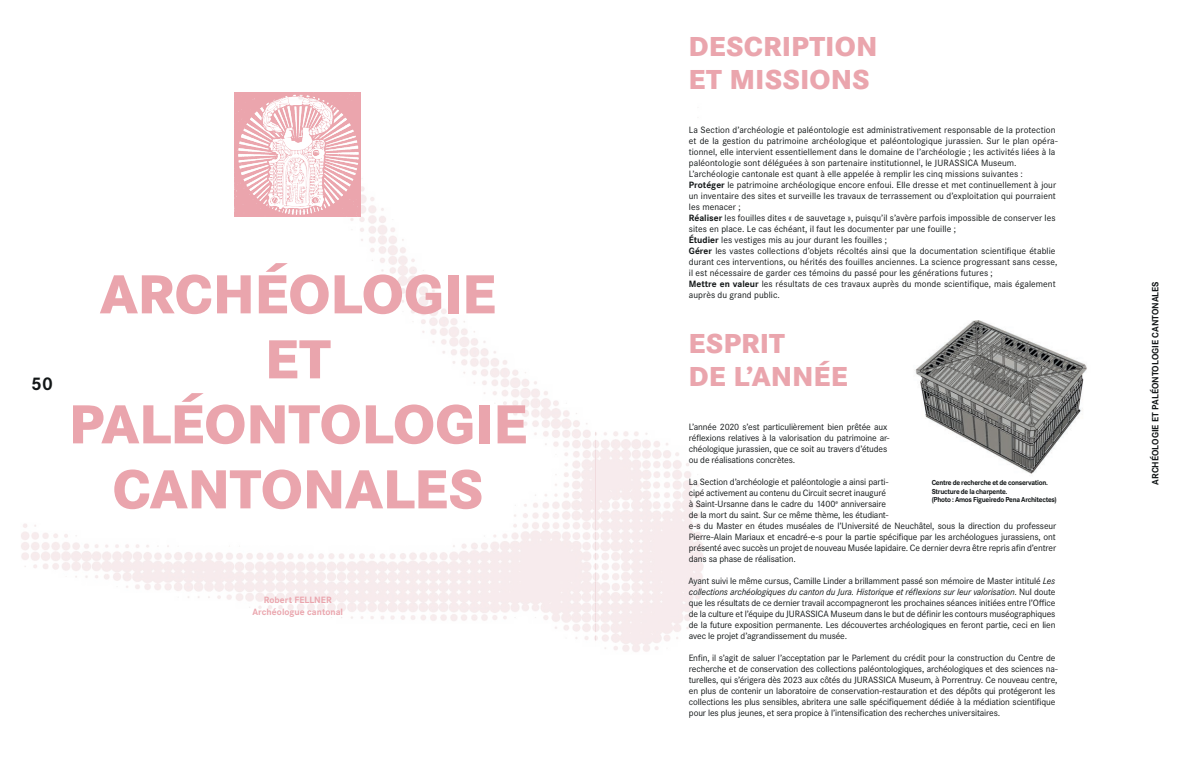
<style>
.page{position:relative;width:1191px;height:760px;background:#fff}
.page>*{position:absolute;margin:0;border:0;box-sizing:border-box;transform-origin:0 0}
.t1{font:800 57px/65px "Corporate S";letter-spacing:-.01em;color:#eaa5ad;text-align:center}
.t2{font:800 28.5px/33px "Corporate S";letter-spacing:.005em;color:#eaa5ad}
.t3{font:700 19px "Corporate S";color:#121617}
.t4{font:9.5px/11px "Corporate S";letter-spacing:-.005em;color:#121617}
.t5{font:700 9.5px "Corporate S";color:#121617}
.t6{font:700 9.5px/12px "Corporate S";letter-spacing:.005em;color:#eaa5ad;text-align:center}
.t7{font:700 7.5px/8.5px "Corporate S";letter-spacing:-.04em;color:#121617}
.s1{font-weight:700}
.s2{font-style:italic}
</style>
<div class="page">
<svg style="left:21px;top:92px;width:574px;height:548px"></svg>
<img style="left:235px;top:92px;width:126px;height:124px">
<svg style="left:595px;top:431px;width:109px;height:221px;fill:#f7ebed"></svg>
<img style="left:914px;top:320px;width:173px;height:154px">
<h3 class="t3" style="left:31px;top:373px;width:23px">50</h3>
<h1 class="t1" style="left:69px;top:263px;width:460px">ARCHÉOLOGIE<br>ET<br>PALÉONTOLOGIE<br>CANTONALES</h1>
<p class="t6" style="left:252px;top:594px;width:92px">Robert FELLNER<br>Archéologue cantonal</p>
<h2 class="t2" style="left:688px;top:31px;width:190px">DESCRIPTION<br>ET MISSIONS</h2>
<p class="t4" style="left:688px;top:124px;width:370px">La Section d’archéologie et paléontologie est administrativement responsable de la protection et de la gestion du patrimoine archéologique et paléontologique jurassien. Sur le plan opéra&shy;tionnel, elle intervient essentiellement dans le domaine de l’archéologie ; les activités liées à la paléontologie sont déléguées à son partenaire institutionnel, le JURASSICA Museum.<br>L’archéologie cantonale est quant à elle appelée à remplir les cinq missions suivantes :<br><span class="s1">Protéger</span> le patrimoine archéologique encore enfoui. Elle dresse et met continuellement à jour un inventaire des sites et surveille les travaux de terrassement ou d’exploitation qui pourraient les menacer ;<br><span class="s1">Réaliser</span> les fouilles dites « de sauvetage », puisqu’il s’avère parfois impossible de conserver les sites en place. Le cas échéant, il faut les documenter par une fouille ;<br><span class="s1">Étudier</span> les vestiges mis au jour durant les fouilles ;<br><span class="s1">Gérer</span> les vastes collections d’objets récoltés ainsi que la documentation scientifique établie durant ces interventions, ou hérités des fouilles anciennes. La science progressant sans cesse, il est nécessaire de garder ces témoins du passé pour les générations futures ;<br><span class="s1">Mettre en valeur</span> les résultats de ces travaux auprès du monde scientifique, mais également auprès du grand public.</p>
<h2 class="t2" style="left:688px;top:327px;width:161px">ESPRIT<br>DE L’ANNÉE</h2>
<p class="t4" style="left:688px;top:421px;width:202px">L’année 2020 s’est particulièrement bien prêtée aux réflexions relatives à la valorisation du patrimoine ar&shy;chéologique jurassien, que ce soit au travers d’études ou de réalisations concrètes.</p>
<p class="t4" style="left:688px;top:476px;width:369px">La Section d’archéologie et paléontologie a ainsi parti-<br>cipé activement au contenu du Circuit secret inauguré<br>à Saint-Ursanne dans le cadre du 1400<sup>e</sup> anniversaire<br>de la mort du saint. Sur ce même thème, les étudiant-<br>e-s du Master en études muséales de l’Université de Neuchâtel, sous la direction du professeur Pierre-Alain Mariaux et encadré-e-s pour la partie spécifique par les archéologues jurassiens, ont présenté avec succès un projet de nouveau Musée lapidaire. Ce dernier devra être repris afin d’entrer dans sa phase de réalisation.</p>
<p class="t4" style="left:688px;top:575px;width:369px;text-align:justify">Ayant suivi le même cursus, Camille Linder a brillamment passé son mémoire de Master intitulé <span class="s2">Les collections archéologiques du canton du Jura. Historique et réflexions sur leur valorisation</span>. Nul doute que les résultats de ce dernier travail accompagneront les prochaines séances initiées entre l’Office de la culture et l’équipe du JURASSICA Museum dans le but de définir les contours muséographiques de la future exposition permanente. Les découvertes archéologiques en feront partie, ceci en lien avec le projet d’agrandissement du musée.</p>
<p class="t4" style="left:688px;top:652px;width:370px">Enfin, il s’agit de saluer l’acceptation par le Parlement du crédit pour la construction du Centre de recherche et de conservation des collections paléontologiques, archéologiques et des sciences na&shy;turelles, qui s’érigera dès 2023 aux côtés du JURASSICA Museum, à Porrentruy. Ce nouveau centre, en plus de contenir un laboratoire de conservation-restauration et des dépôts qui protégeront les collections les plus sensibles, abritera une salle spécifiquement dédiée à la médiation scientifique pour les plus jeunes, et sera propice à l’intensification des recherches universitaires.</p>
<p class="t7" style="left:931px;top:478px;width:127px">Centre de recherche et de conservation.<br>Structure de la charpente.<br>(Photo : Amos Figueiredo Pena Architectes)</p>
<p class="t5" style="left:1149px;top:484px;width:205px;rotate:-90deg">ARCHÉOLOGIE ET PALÉONTOLOGIE CANTONALES</p>
</div>
